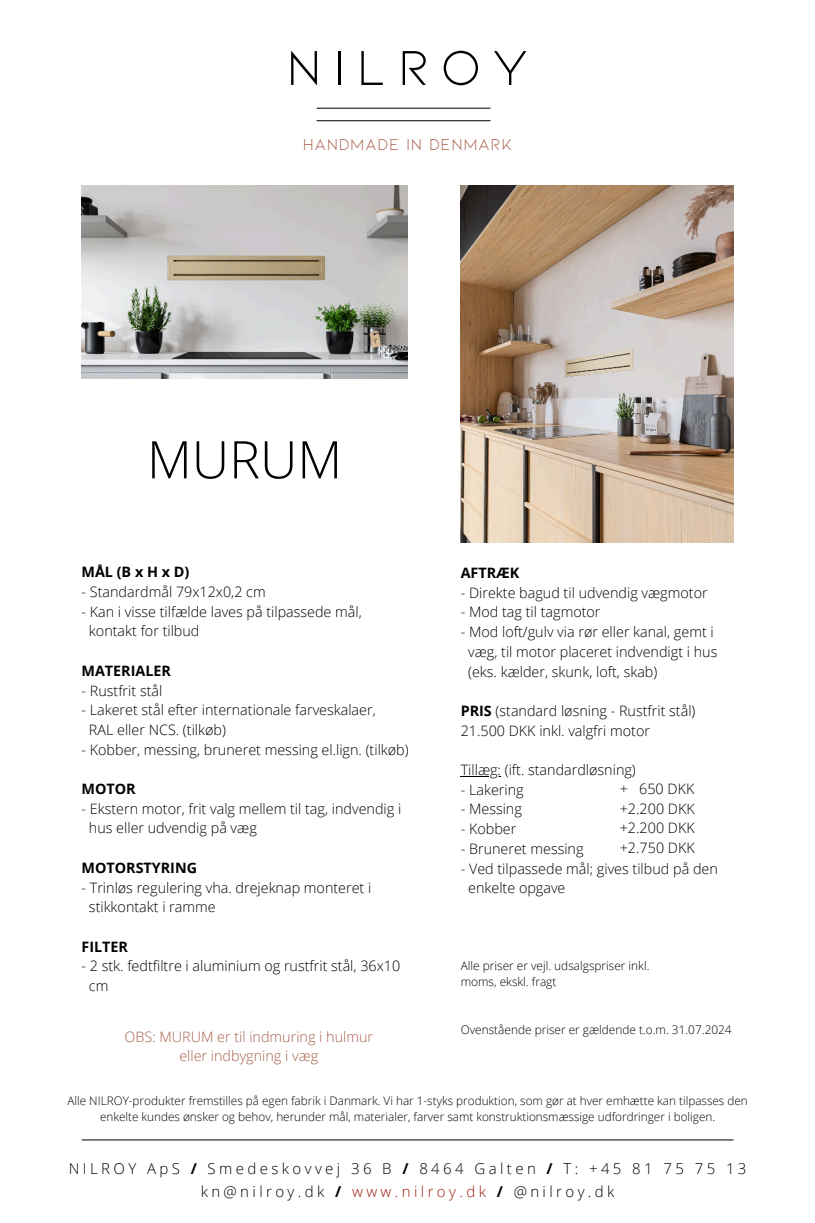
<style>
.page{position:relative;width:815px;height:1223px;background:#fff}
.page>*{position:absolute;margin:0;border:0;box-sizing:border-box;transform-origin:0 0}
.t1{font:52.12px "KIONA";letter-spacing:.21em;color:#000}
.t2{font:300 51.88px "Open Sans";color:#000}
.t3{font:16.75px "KIONA";letter-spacing:.04em;color:#a85f4b}
.t4{font:300 15px/23.5px "Open Sans";letter-spacing:.225em;color:#000;text-align:center}
.t5{font:300 14.38px/19.8px "Open Sans";color:#000}
.t6{font:700 14.38px "Open Sans";color:#000}
.t7{font:300 14.38px/19.8px "Open Sans";color:#a85f4b;text-align:center}
.t8{font:300 11.88px/16px "Open Sans";color:#000}
.t9{font:300 11.75px/16px "Open Sans";color:#000;text-align:center}
.s1{font-weight:700}
.s2{color:#9f1c0f}
</style>
<div class="page">
<img style="left:461px;top:186px;width:272px;height:356px">
<img style="left:81px;top:186px;width:327px;height:192px">
<hr style="left:82px;top:1139px;width:651px;height:1px;background:#000">
<hr style="left:317px;top:108px;width:173px;height:1px;background:#000">
<hr style="left:317px;top:120px;width:173px;height:1px;background:#000">
<hr style="left:461px;top:776px;width:40px;height:1px;background:#000">
<h1 class="t1" style="left:286px;top:36px;width:244px">NILROY</h1>
<p class="t3" style="left:303px;top:134px;width:211px">HANDMADE IN DENMARK</p>
<h2 class="t2" style="left:147px;top:424px;width:197px">MURUM</h2>
<p class="t6" style="left:81px;top:562px;width:109px">MÅL (B x H x D)</p>
<p class="t5" style="left:81px;top:581px;width:186px">- Standardmål 79x12x0,2 cm</p>
<p class="t5" style="left:89px;top:601px;width:274px;text-indent:-7px">- Kan i visse tilfælde laves på tilpassede mål, kontakt for tilbud</p>
<p class="t6" style="left:81px;top:660px;width:91px">MATERIALER</p>
<p class="t5" style="left:81px;top:680px;width:82px">- Rustfrit stål</p>
<p class="t5" style="left:89px;top:699px;width:288px;text-indent:-7px">- Lakeret stål efter internationale farveskalaer,<br>RAL eller NCS. (tilkøb)</p>
<p class="t5" style="left:81px;top:739px;width:329px">- Kobber, messing, bruneret messing el.lign. (tilkøb)</p>
<p class="t6" style="left:81px;top:778px;width:56px">MOTOR</p>
<p class="t5" style="left:89px;top:798px;width:314px;text-indent:-7px">- Ekstern motor, frit valg mellem til tag, indvendig i hus eller udvendig på væg</p>
<p class="t6" style="left:81px;top:857px;width:117px">MOTORSTYRING</p>
<p class="t5" style="left:89px;top:877px;width:284px;text-indent:-7px">- Trinløs regulering vha. drejeknap monteret i stikkontakt i ramme</p>
<p class="t6" style="left:81px;top:936px;width:48px">FILTER</p>
<p class="t5" style="left:89px;top:955px;width:313px;text-indent:-7px">- 2 stk. fedtfiltre i aluminium og rustfrit stål, 36x10 cm</p>
<p class="t7" style="left:125px;top:1026px;width:250px">OBS: MURUM er til indmuring i hulmur eller indbygning i væg</p>
<p class="t6" style="left:461px;top:562px;width:60px">AFTRÆK</p>
<p class="t5" style="left:461px;top:582px;width:248px">- Direkte bagud til udvendig vægmotor</p>
<p class="t5" style="left:461px;top:602px;width:141px">- Mod tag til tagmotor</p>
<p class="t5" style="left:468px;top:621px;width:251px;text-indent:-7px">- Mod loft/gulv via rør eller kanal, gemt i væg, til motor placeret indvendigt i hus (eks. kælder, skunk, loft, skab)</p>
<p class="t5" style="left:461px;top:700px;width:236px"><span class="s1">PRIS</span> (standard løsning - Rustfrit stål)<br>21.500 DKK inkl. valgfri motor</p>
<p class="t5" style="left:461px;top:759px;width:177px">Tillæg: (ift. standardløsning)</p>
<p class="t5" style="left:461px;top:779px;width:64px">- Lakering</p>
<p class="t5" style="left:461px;top:799px;width:63px">- Messing</p>
<p class="t5" style="left:461px;top:818px;width:57px">- Kobber</p>
<p class="t5" style="left:461px;top:838px;width:124px">- Bruneret messing</p>
<p class="t5" style="left:468px;top:858px;width:251px;text-indent:-7px">- Ved tilpassede mål; gives tilbud på den enkelte opgave</p>
<p class="t5" style="left:620px;top:778px;width:77px;text-align:justify">+ 650 DKK +2.200 DKK +2.200 DKK +2.750 DKK</p>
<p class="t8" style="left:461px;top:957px;width:190px">Alle priser er vejl. udsalgspriser inkl. moms, ekskl. fragt</p>
<p class="t8" style="left:461px;top:1021px;width:272px">Ovenstående priser er gældende t.o.m. 31.07.2024</p>
<p class="t9" style="left:67px;top:1092px;width:682px">Alle NILROY-produkter fremstilles på egen fabrik i Danmark. Vi har 1-styks produktion, som gør at hver emhætte kan tilpasses den enkelte kundes ønsker og behov, herunder mål, materialer, farver samt konstruktionsmæssige udfordringer i boligen.</p>
<p class="t4" style="left:69px;top:1155px;width:679px">NILROY ApS <span class="s1">/</span> Smedeskovvej 36 B <span class="s1">/</span> 8464 Galten <span class="s1">/</span> T: +45 81 75 75 13 kn@nilroy.dk <span class="s1">/</span> <span class="s2">www.nilroy.dk</span> <span class="s1">/</span> @nilroy.dk</p>
</div>
